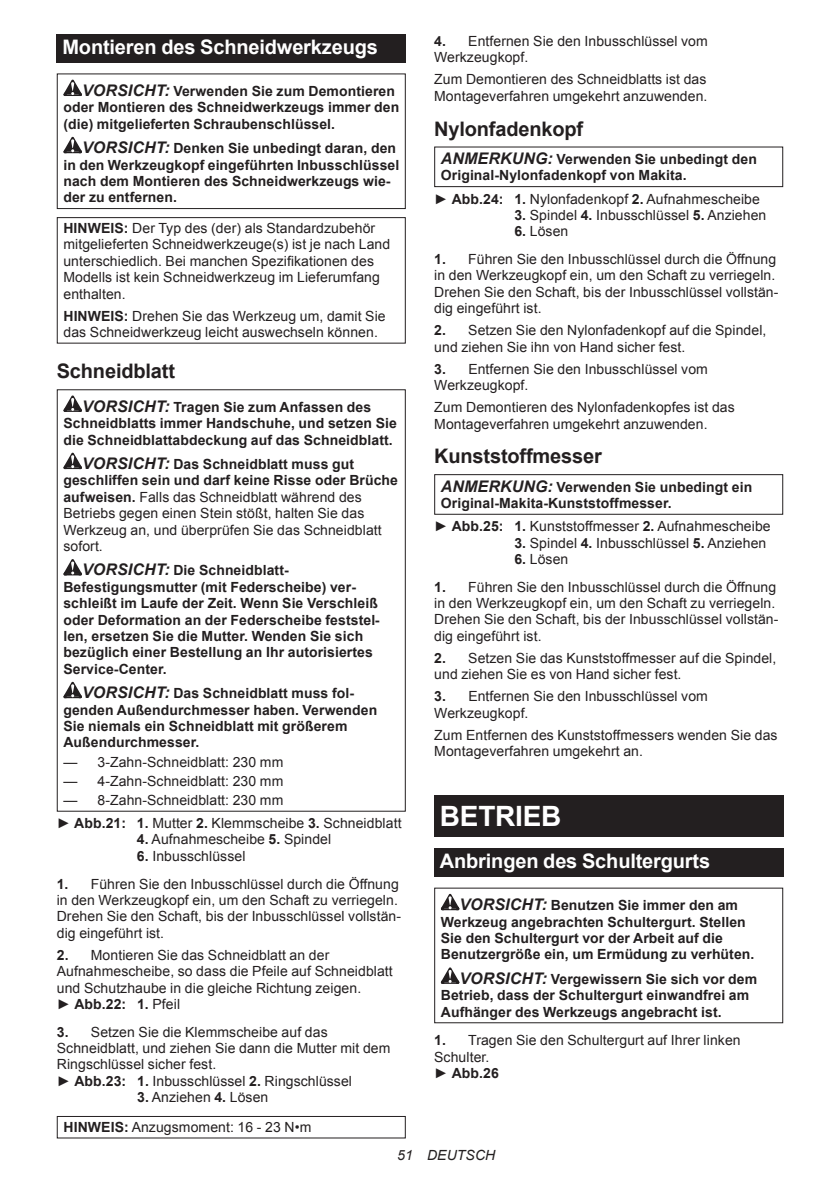
<style>
.page{position:relative;width:840px;height:1191px;background:#fff}
.page>*{position:absolute;margin:0;border:0;box-sizing:border-box;transform-origin:0 0}
.t1{font:700 28px "Arial";letter-spacing:-.01em;color:#fff}
.t2{font:700 20px "Arial";letter-spacing:-.01em;color:#fff}
.t3{font:700 20px "Arial";letter-spacing:-.01em;color:#231f20}
.t4{font:14px/16.4px "Arial";letter-spacing:.005em;color:#231f20}
.t5{font:700 14px/16.4px "Arial";letter-spacing:.005em;color:#231f20}
.t6{font:italic 14px "Arial";letter-spacing:.005em;color:#231f20}
.s1{font-style:italic;font-size:16px}
.s2{font-weight:700}
.s3{font-weight:700;font-style:italic;font-size:16px}
</style>
<div class="page">
<div style="left:57px;top:34px;width:348px;height:29px;background:#231f20"></div>
<svg style="left:63px;top:80px;width:19px;height:16px"></svg>
<svg style="left:63px;top:137px;width:19px;height:16px"></svg>
<div style="left:57px;top:73px;width:348px;height:136px;border:1px solid #231f20"></div>
<div style="left:57px;top:217px;width:348px;height:127px;border:1px solid #231f20"></div>
<svg style="left:63px;top:395px;width:19px;height:17px"></svg>
<svg style="left:63px;top:453px;width:19px;height:16px"></svg>
<svg style="left:63px;top:559px;width:19px;height:16px"></svg>
<svg style="left:63px;top:682px;width:19px;height:16px"></svg>
<div style="left:57px;top:1116px;width:348px;height:22px;border:1px solid #231f20"></div>
<div style="left:434px;top:146px;width:348px;height:41px;border:1px solid #231f20"></div>
<div style="left:434px;top:474px;width:348px;height:41px;border:1px solid #231f20"></div>
<div style="left:434px;top:796px;width:348px;height:41px;background:#231f20"></div>
<div style="left:434px;top:848px;width:348px;height:28px;background:#231f20"></div>
<svg style="left:440px;top:894px;width:19px;height:16px"></svg>
<svg style="left:440px;top:967px;width:19px;height:16px"></svg>
<h2 class="t2" style="left:62px;top:36px;width:317px">Montieren des Schneidwerkzeugs</h2>
<p class="t5" style="left:63px;top:83px;width:337px;text-indent:19px"><span class="s1">VORSICHT:</span> Verwenden Sie zum Demontieren oder Montieren des Schneidwerkzeugs immer den (die) mitgelieferten Schraubenschlüssel.</p>
<p class="t5" style="left:63px;top:140px;width:337px;text-indent:19px"><span class="s1">VORSICHT:</span> Denken Sie unbedingt daran, den in den Werkzeugkopf eingeführten Inbusschlüssel nach dem Montieren des Schneidwerkzeugs wie&shy;der zu entfernen.</p>
<p class="t4" style="left:63px;top:220px;width:328px"><span class="s2">HINWEIS:</span> Der Typ des (der) als Standardzubehör mitgelieferten Schneidwerkzeuge(s) ist je nach Land unterschiedlich. Bei manchen Spezifikationen des Modells ist kein Schneidwerkzeug im Lieferumfang enthalten.</p>
<p class="t4" style="left:63px;top:307px;width:323px"><span class="s2">HINWEIS:</span> Drehen Sie das Werkzeug um, damit Sie das Schneidwerkzeug leicht auswechseln können.</p>
<h2 class="t3" style="left:57px;top:360px;width:120px">Schneidblatt</h2>
<p class="t5" style="left:63px;top:399px;width:335px;text-align:center"><span class="s1">VORSICHT:</span> Tragen Sie zum Anfassen des<br>Schneidblatts immer Handschuhe, und setzen Sie die Schneidblattabdeckung auf das Schneidblatt.</p>
<p class="t4" style="left:63px;top:456px;width:336px;text-indent:19px"><span class="s3">VORSICHT:</span> <span class="s2">Das Schneidblatt muss gut geschliffen sein und darf keine Risse oder Brüche aufweisen.</span> Falls das Schneidblatt während des Betriebs gegen einen Stein stößt, halten Sie das Werkzeug an, und überprüfen Sie das Schneidblatt sofort.</p>
<p class="t5" style="left:63px;top:562px;width:317px;text-indent:19px"><span class="s1">VORSICHT:</span> Die Schneidblatt-Befestigungsmutter (mit Federscheibe) ver&shy;schleißt im Laufe der Zeit. Wenn Sie Verschleiß oder Deformation an der Federscheibe feststel&shy;len, ersetzen Sie die Mutter. Wenden Sie sich bezüglich einer Bestellung an Ihr autorisiertes Service-Center.</p>
<p class="t5" style="left:63px;top:685px;width:315px;text-indent:19px"><span class="s1">VORSICHT:</span> Das Schneidblatt muss fol&shy;genden Außendurchmesser haben. Verwenden Sie niemals ein Schneidblatt mit größerem Außendurchmesser.</p>
<p class="t4" style="left:63px;top:753px;width:221px">— 3-Zahn-Schneidblatt: 230 mm</p>
<p class="t4" style="left:63px;top:772px;width:221px">— 4-Zahn-Schneidblatt: 230 mm</p>
<p class="t4" style="left:57px;top:788px;width:346px;line-height:23px;text-indent:7px">— 8-Zahn-Schneidblatt: 230 mm<br>► <span class="s2">Abb.21: 1.</span> Mutter <span class="s2">2.</span> Klemmscheibe <span class="s2">3.</span> Schneidblatt</p>
<p class="t4" style="left:137px;top:831px;width:196px"><span class="s2">4.</span> Aufnahmescheibe <span class="s2">5.</span> Spindel</p>
<p class="t4" style="left:137px;top:847px;width:110px"><span class="s2">6.</span> Inbusschlüssel</p>
<p class="t4" style="left:57px;top:875px;width:345px"><span class="s2">1.</span> Führen Sie den Inbusschlüssel durch die Öffnung in den Werkzeugkopf ein, um den Schaft zu verriegeln.<br>Drehen Sie den Schaft, bis der Inbusschlüssel vollstän&shy;dig eingeführt ist.</p>
<p class="t4" style="left:57px;top:946px;width:337px"><span class="s2">2.</span> Montieren Sie das Schneidblatt an der Aufnahmescheibe, so dass die Pfeile auf Schneidblatt und Schutzhaube in die gleiche Richtung zeigen.<br>► <span class="s2">Abb.22: 1.</span> Pfeil</p>
<p class="t4" style="left:57px;top:1023px;width:335px"><span class="s2">3.</span> Setzen Sie die Klemmscheibe auf das Schneidblatt, und ziehen Sie dann die Mutter mit dem Ringschlüssel sicher fest.<br>► <span class="s2">Abb.23: 1.</span> Inbusschlüssel <span class="s2">2.</span> Ringschlüssel</p>
<p class="t4" style="left:64px;top:1082px;width:249px;line-height:29.6px;text-indent:73px"><span class="s2">3.</span> Anziehen <span class="s2">4.</span> Lösen<br><span class="s2">HINWEIS:</span> Anzugsmoment: 16 - 23 N•m</p>
<p class="t4" style="left:434px;top:33px;width:275px"><span class="s2">4.</span> Entfernen Sie den Inbusschlüssel vom<br>Werkzeugkopf.</p>
<p class="t4" style="left:434px;top:71px;width:275px">Zum Demontieren des Schneidblatts ist das<br>Montageverfahren umgekehrt anzuwenden.</p>
<h2 class="t3" style="left:434px;top:117px;width:150px">Nylonfadenkopf</h2>
<p class="t5" style="left:440px;top:151px;width:317px"><span class="s1">ANMERKUNG:</span> Verwenden Sie unbedingt den<br>Original-Nylonfadenkopf von Makita.</p>
<p class="t4" style="left:434px;top:190px;width:327px">► <span class="s2">Abb.24: 1.</span> Nylonfadenkopf <span class="s2">2.</span> Aufnahmescheibe</p>
<p class="t4" style="left:514px;top:207px;width:253px"><span class="s2">3.</span> Spindel <span class="s2">4.</span> Inbusschlüssel <span class="s2">5.</span> Anziehen</p>
<p class="t4" style="left:514px;top:223px;width:55px"><span class="s2">6.</span> Lösen</p>
<p class="t4" style="left:434px;top:251px;width:345px"><span class="s2">1.</span> Führen Sie den Inbusschlüssel durch die Öffnung in den Werkzeugkopf ein, um den Schaft zu verriegeln.<br>Drehen Sie den Schaft, bis der Inbusschlüssel vollstän&shy;dig eingeführt ist.</p>
<p class="t4" style="left:434px;top:322px;width:333px"><span class="s2">2.</span> Setzen Sie den Nylonfadenkopf auf die Spindel, und ziehen Sie ihn von Hand sicher fest.</p>
<p class="t4" style="left:434px;top:360px;width:275px"><span class="s2">3.</span> Entfernen Sie den Inbusschlüssel vom<br>Werkzeugkopf.</p>
<p class="t4" style="left:434px;top:399px;width:302px">Zum Demontieren des Nylonfadenkopfes ist das<br>Montageverfahren umgekehrt anzuwenden.</p>
<h2 class="t3" style="left:434px;top:445px;width:169px">Kunststoffmesser</h2>
<p class="t5" style="left:440px;top:478px;width:313px"><span class="s1">ANMERKUNG:</span> Verwenden Sie unbedingt ein<br>Original-Makita-Kunststoffmesser.</p>
<p class="t4" style="left:434px;top:518px;width:338px">► <span class="s2">Abb.25: 1.</span> Kunststoffmesser <span class="s2">2.</span> Aufnahmescheibe</p>
<p class="t4" style="left:514px;top:534px;width:253px"><span class="s2">3.</span> Spindel <span class="s2">4.</span> Inbusschlüssel <span class="s2">5.</span> Anziehen</p>
<p class="t4" style="left:514px;top:551px;width:55px"><span class="s2">6.</span> Lösen</p>
<p class="t4" style="left:434px;top:578px;width:345px"><span class="s2">1.</span> Führen Sie den Inbusschlüssel durch die Öffnung in den Werkzeugkopf ein, um den Schaft zu verriegeln.<br>Drehen Sie den Schaft, bis der Inbusschlüssel vollstän&shy;dig eingeführt ist.</p>
<p class="t4" style="left:434px;top:650px;width:343px"><span class="s2">2.</span> Setzen Sie das Kunststoffmesser auf die Spindel, und ziehen Sie es von Hand sicher fest.</p>
<p class="t4" style="left:434px;top:688px;width:275px"><span class="s2">3.</span> Entfernen Sie den Inbusschlüssel vom<br>Werkzeugkopf.</p>
<p class="t4" style="left:434px;top:726px;width:344px">Zum Entfernen des Kunststoffmessers wenden Sie das<br>Montageverfahren umgekehrt an.</p>
<h1 class="t1" style="left:439px;top:800px;width:123px">BETRIEB</h1>
<h2 class="t2" style="left:439px;top:850px;width:272px">Anbringen des Schultergurts</h2>
<p class="t5" style="left:440px;top:897px;width:315px;text-indent:19px"><span class="s1">VORSICHT:</span> Benutzen Sie immer den am Werkzeug angebrachten Schultergurt. Stellen Sie den Schultergurt vor der Arbeit auf die Benutzergröße ein, um Ermüdung zu verhüten.</p>
<p class="t5" style="left:440px;top:970px;width:318px;text-indent:19px"><span class="s1">VORSICHT:</span> Vergewissern Sie sich vor dem<br>Betrieb, dass der Schultergurt einwandfrei am<br>Aufhänger des Werkzeugs angebracht ist.</p>
<p class="t4" style="left:434px;top:1032px;width:308px"><span class="s2">1.</span> Tragen Sie den Schultergurt auf Ihrer linken<br>Schulter.<br>► <span class="s2">Abb.26</span></p>
<p class="t6" style="left:397px;top:1147px;width:99px">51 DEUTSCH</p>
</div>
